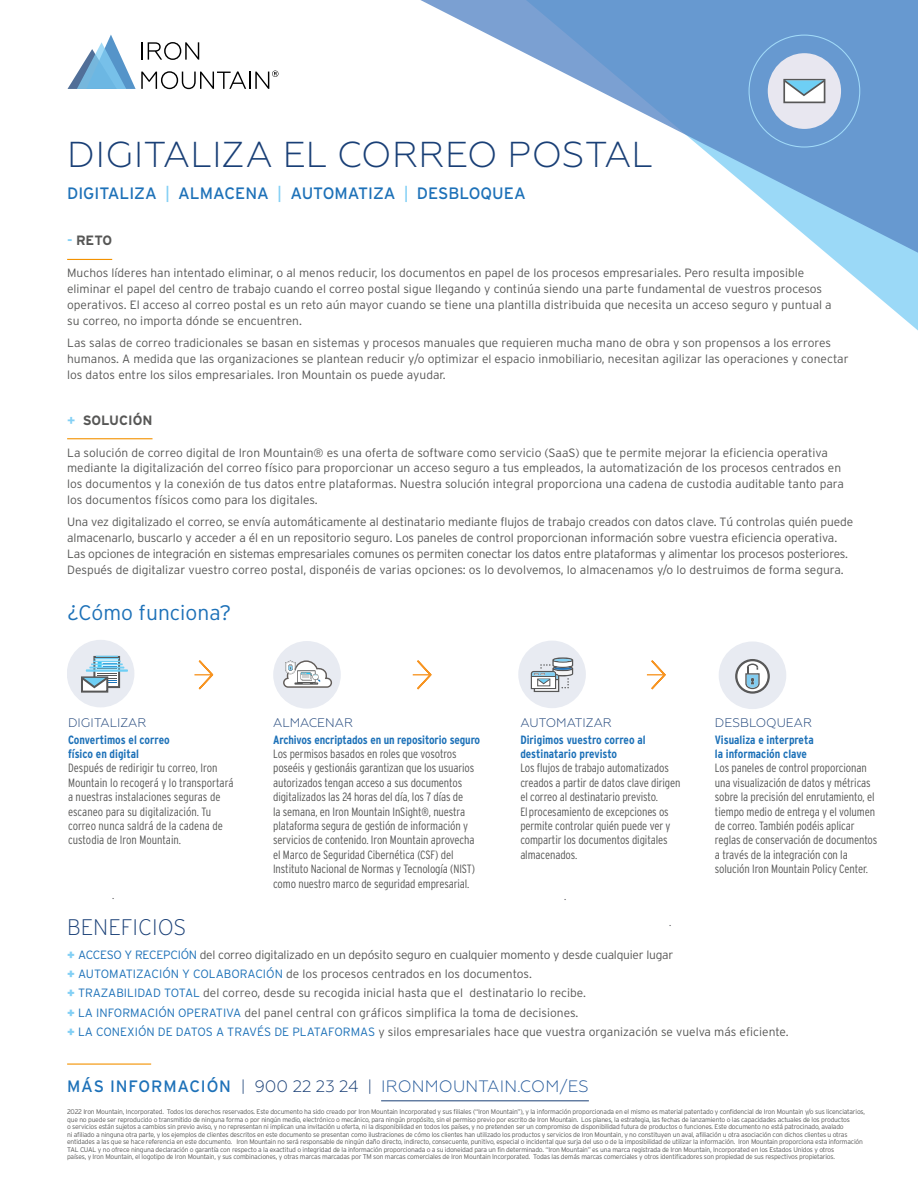
<style>
.page{position:relative;width:918px;height:1188px;background:#fff}
.page>*{position:absolute;margin:0;border:0;box-sizing:border-box;transform-origin:0 0}
.t1{font:300 36px "Geometria";letter-spacing:.005em;color:#193f76}
.t2{font:200 22.5px "Interstate";color:#193f76}
.t3{font:300 21px "Interstate";color:#1d71b8}
.t4{font:300 16.5px "Geometria";letter-spacing:.01em;color:#275b9b}
.t5{font:16.5px "Interstate";color:#1d71b8}
.t6{font:700 13.5px "Interstate";color:#575756}
.t7{font:300 12.3px "Geometria";color:#193f76}
.t8{font:300 12px/15.8px "Interstate";color:#575756}
.t9{font:300 condensed 12px/14.4px "Interstate";letter-spacing:-.01em;color:#575756}
.t10{font:700 12px/14.4px "Interstate Condensed";color:#1d71b8}
.t11{font:300 condensed 12px "Interstate";color:#59595c}
.t12{font:300 6.75px/7.5px "Interstate";letter-spacing:-.03em;color:#575756}
.s1{color:#83d0f5}
.s2{font-weight:900;color:#83d0f5}
.s3{color:#1d71b8}
.s4{font-family:"Interstate";font-weight:400;color:#1d71b8}
.s5{color:#193f76}
</style>
<div class="page">
<hr style="left:67px;top:259px;width:45px;height:1px;background:#f39200">
<hr style="left:67px;top:438px;width:86px;height:1px;background:#f39200">
<svg style="left:833px;top:259px;width:85px;height:72px"></svg>
<svg style="left:420px;top:0;width:498px;height:259px"></svg>
<hr style="left:67px;top:1064px;width:84px;height:1px;background:#f39200">
<hr style="left:381px;top:1101px;width:208px;height:1px;background:#193f76">
<svg style="left:68px;top:35px;width:210px;height:54px"></svg>
<svg style="left:412px;top:660px;width:20px;height:30px"></svg>
<svg style="left:194px;top:660px;width:20px;height:30px"></svg>
<svg style="left:646px;top:660px;width:20px;height:30px"></svg>
<div style="left:719px;top:642px;width:67px;height:67px;background:#e8ebf2;border-radius:50%"></div>
<svg style="left:736px;top:660px;width:33px;height:33px"></svg>
<div style="left:735px;top:659px;width:35px;height:35px;border:2px solid #595959;border-radius:50%"></div>
<svg style="left:745px;top:664px;width:15px;height:25px"></svg>
<div style="left:273px;top:641px;width:68px;height:68px;background:#e8ebf2;border-radius:50%"></div>
<svg style="left:283px;top:660px;width:50px;height:28px"></svg>
<div style="left:68px;top:640px;width:66px;height:67px;background:#e8ebf2;border-radius:50%"></div>
<svg style="left:81px;top:690px;width:27px;height:3px"></svg>
<svg style="left:81px;top:656px;width:40px;height:34px"></svg>
<hr style="left:91px;top:663px;width:32px;height:2px;background:#6ecff5">
<hr style="left:89px;top:667px;width:35px;height:2px;background:#6ecff5">
<hr style="left:86px;top:669px;width:42px;height:3px;background:#6ecff5">
<div style="left:518px;top:641px;width:68px;height:67px;background:#e8ebf2;border-radius:50%"></div>
<svg style="left:531px;top:657px;width:42px;height:35px"></svg>
<div style="left:768px;top:53px;width:73px;height:76px;background:#e8e7f0;border-radius:50%"></div>
<div style="left:783px;top:79px;width:42px;height:24px;background:#fff;border:2px solid #575757"></div>
<svg style="left:783px;top:78px;width:43px;height:19px"></svg>
<h1 class="t1" style="left:67px;top:134px;width:587px">DIGITALIZA EL CORREO POSTAL</h1>
<h3 class="t5" style="left:67px;top:183px;width:460px">DIGITALIZA <span class="s1">|</span> ALMACENA <span class="s1">|</span> AUTOMATIZA <span class="s1">|</span> DESBLOQUEA</h3>
<p class="t6" style="left:67px;top:232px;width:47px"><span class="s1">-</span> RETO</p>
<p class="t8" style="left:67px;top:265px;width:766px">Muchos líderes han intentado eliminar, o al menos reducir, los documentos en papel de los procesos empresariales. Pero resulta imposible eliminar el papel del centro de trabajo cuando el correo postal sigue llegando y continúa siendo una parte fundamental de vuestros procesos operativos. El acceso al correo postal es un reto aún mayor cuando se tiene una plantilla distribuida que necesita un acceso seguro y puntual a su correo, no importa dónde se encuentren.</p>
<p class="t8" style="left:67px;top:335px;width:783px">Las salas de correo tradicionales se basan en sistemas y procesos manuales que requieren mucha mano de obra y son propensos a los errores humanos. A medida que las organizaciones se plantean reducir y/o optimizar el espacio inmobiliario, necesitan agilizar las operaciones y conectar los datos entre los silos empresariales. Iron Mountain os puede ayudar.</p>
<p class="t6" style="left:67px;top:412px;width:87px"><span class="s1">+</span> SOLUCIÓN</p>
<p class="t8" style="left:67px;top:444px;width:778px">La solución de correo digital de Iron Mountain® es una oferta de software como servicio (SaaS) que te permite mejorar la eficiencia operativa mediante la digitalización del correo físico para proporcionar un acceso seguro a tus empleados, la automatización de los procesos centrados en los documentos y la conexión de tus datos entre plataformas. Nuestra solución integral proporciona una cadena de custodia auditable tanto para los documentos físicos como para los digitales.</p>
<p class="t8" style="left:67px;top:514px;width:788px">Una vez digitalizado el correo, se envía automáticamente al destinatario mediante flujos de trabajo creados con datos clave. Tú controlas quién puede almacenarlo, buscarlo y acceder a él en un repositorio seguro. Los paneles de control proporcionan información sobre vuestra eficiencia operativa.<br>Las opciones de integración en sistemas empresariales comunes os permiten conectar los datos entre plataformas y alimentar los procesos posteriores.<br>Después de digitalizar vuestro correo postal, disponéis de varias opciones: os lo devolvemos, lo almacenamos y/o lo destruimos de forma segura.</p>
<h3 class="t3" style="left:67px;top:600px;width:166px">¿Cómo funciona?</h3>
<p class="t7" style="left:68px;top:715px;width:80px">DIGITALIZAR</p>
<p class="t10" style="left:68px;top:732px;width:103px">Convertimos el correo físico en digital</p>
<p class="t9" style="left:68px;top:761px;width:167px">Después de redirigir tu correo, Iron Mountain lo recogerá y lo transportará a nuestras instalaciones seguras de escaneo para su digitalización. Tu correo nunca saldrá de la cadena de custodia de Iron Mountain.</p>
<p class="t11" style="left:112px;top:888px;width:4px">.</p>
<p class="t7" style="left:273px;top:715px;width:81px">ALMACENAR</p>
<p class="t10" style="left:273px;top:732px;width:209px">Archivos encriptados en un repositorio seguro</p>
<p class="t9" style="left:273px;top:746px;width:203px">Los permisos basados en roles que vosotros poseéis y gestionáis garantizan que los usuarios autorizados tengan acceso a sus documentos digitalizados las 24 horas del día, los 7 días de<br>la semana, en Iron Mountain InSight®, nuestra plataforma segura de gestión de información y servicios de contenido. Iron Mountain aprovecha el Marco de Seguridad Cibernética (CSF) del Instituto Nacional de Normas y Tecnología (NIST) como nuestro marco de seguridad empresarial.</p>
<p class="t7" style="left:520px;top:715px;width:93px">AUTOMATIZAR</p>
<p class="t10" style="left:520px;top:732px;width:127px">Dirigimos vuestro correo al destinatario previsto</p>
<p class="t9" style="left:520px;top:761px;width:162px">Los flujos de trabajo automatizados creados a partir de datos clave dirigen el correo al destinatario previsto.<br>El procesamiento de excepciones os permite controlar quién puede ver y compartir los documentos digitales almacenados.</p>
<p class="t11" style="left:564px;top:889px;width:4px">.</p>
<p class="t7" style="left:715px;top:715px;width:99px">DESBLOQUEAR</p>
<p class="t10" style="left:715px;top:732px;width:100px">Visualiza e interpreta la información clave</p>
<p class="t9" style="left:715px;top:761px;width:164px">Los paneles de control proporcionan una visualización de datos y métricas sobre la precisión del enrutamiento, el tiempo medio de entrega y el volumen de correo. También podéis aplicar reglas de conservación de documentos a través de la integración con la solución Iron Mountain Policy Center.</p>
<h2 class="t2" style="left:67px;top:913px;width:121px">BENEFICIOS</h2>
<p class="t8" style="left:67px;top:945px;width:723px;line-height:19.4px"><span class="s2">+</span> <span class="s3">ACCESO Y RECEPCIÓN</span> del correo digitalizado en un depósito seguro en cualquier momento y desde cualquier lugar<br><span class="s2">+</span> <span class="s3">AUTOMATIZACIÓN Y COLABORACIÓN</span> de los procesos centrados en los documentos.<br><span class="s2">+</span> <span class="s3">TRAZABILIDAD TOTAL</span> del correo, desde su recogida inicial hasta que el destinatario lo recibe.<br><span class="s2">+</span> <span class="s3">LA INFORMACIÓN OPERATIVA</span> del panel central con gráficos simplifica la toma de decisiones.<br><span class="s2">+</span> <span class="s3">LA CONEXIÓN DE DATOS A TRAVÉS DE PLATAFORMAS</span> y silos empresariales hace que vuestra organización se vuelva más eficiente.</p>
<h3 class="t4" style="left:67px;top:1077px;width:523px"><span class="s4">MÁS INFORMACIÓN</span> <span class="s5">| 900 22 23 24 |</span> IRONMOUNTAIN.COM/ES</h3>
<p class="t11" style="left:669px;top:915px;width:4px">.</p>
<p class="t12" style="left:67px;top:1108px;width:799px">2022 Iron Mountain, Incorporated. Todos los derechos reservados. Este documento ha sido creado por Iron Mountain Incorporated y sus filiales (“Iron Mountain”), y la información proporcionada en el mismo es material patentado y confidencial de Iron Mountain y/o sus licenciatarios, que no puede ser reproducido o transmitido de ninguna forma o por ningún medio, electrónico o mecánico, para ningún propósito, sin el permiso previo por escrito de Iron Mountain. Los planes, la estrategia, las fechas de lanzamiento o las capacidades actuales de los productos<br>o servicios están sujetos a cambios sin previo aviso, y no representan ni implican una invitación u oferta, ni la disponibilidad en todos los países, y no pretenden ser un compromiso de disponibilidad futura de productos o funciones. Este documento no está patrocinado, avalado<br>ni afiliado a ninguna otra parte, y los ejemplos de clientes descritos en este documento se presentan como ilustraciones de cómo los clientes han utilizado los productos y servicios de Iron Mountain, y no constituyen un aval, afiliación u otra asociación con dichos clientes u otras entidades a las que se hace referencia en este documento. Iron Mountain no será responsable de ningún daño directo, indirecto, consecuente, punitivo, especial o incidental que surja del uso o de la imposibilidad de utilizar la información. Iron Mountain proporciona esta información TAL CUAL y no ofrece ninguna declaración o garantía con respecto a la exactitud o integridad de la información proporcionada o a su idoneidad para un fin determinado. “Iron Mountain” es una marca registrada de Iron Mountain, Incorporated en los Estados Unidos y otros<br>países, y Iron Mountain, el logotipo de Iron Mountain, y sus combinaciones, y otras marcas marcadas por TM son marcas comerciales de Iron Mountain Incorporated. Todas las demás marcas comerciales y otros identificadores son propiedad de sus respectivos propietarios.</p>
</div>
